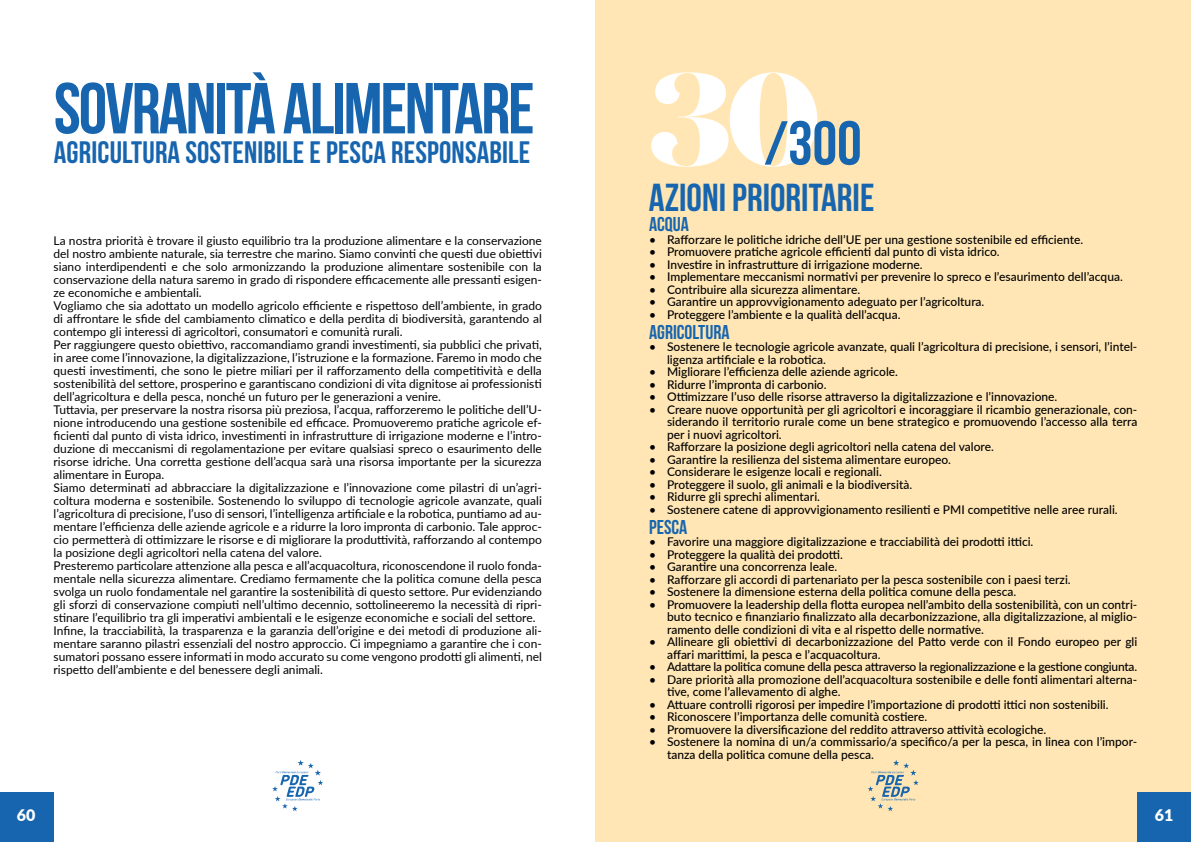
<style>
.page{position:relative;width:1191px;height:842px;background:#fff}
.page>*{position:absolute;margin:0;border:0;box-sizing:border-box;transform-origin:0 0}
.t1{font:700 72px "Bebas Neue";letter-spacing:-.03em;color:#1765ae}
.t2{font:700 62px "Bebas Neue";color:#1765ae}
.t3{font:700 39px "Bebas Neue";color:#1765ae}
.t4{font:700 31px "Bebas Neue";letter-spacing:.005em;color:#1765ae}
.t5{font:700 20px "Bebas Neue";color:#1765ae}
.t6{font:900 16px "Lato";color:#fff}
.t7{font:12px/13px "Lato";color:#000}
.t8{font:500 12px/12.5px "Lato";color:#000}
.t9{font:500 12px "Lato";letter-spacing:-.02em;color:#000}
.s1{font-family:"Lust Display Didone";font-weight:400;font-size:131.7px;color:#fff}
</style>
<div class="page">
<svg style="left:272px;top:760px;width:51px;height:51px"></svg>
<div style="left:595px;top:0;width:596px;height:842px;background:#ffe6b4"></div>
<svg style="left:868px;top:760px;width:50px;height:51px"></svg>
<div style="left:0;top:792px;width:53px;height:50px;background:#1765ae"></div>
<div style="left:1137px;top:792px;width:54px;height:50px;background:#1765ae"></div>
<h1 class="t1" style="left:54px;top:69px;width:482px">SOVRANITÀ ALIMENTARE</h1>
<h3 class="t4" style="left:54px;top:136px;width:478px">AGRICULTURA SOSTENIBILE E PESCA RESPONSABILE</h3>
<p class="t7" style="left:54px;top:234px;width:490px">La nostra priorità è trovare il giusto equilibrio tra la produzione alimentare e la conservazione del nostro ambiente naturale, sia terrestre che marino. Siamo convinti che questi due obiettivi siano interdipendenti e che solo armonizzando la produzione alimentare sostenibile con la conservazione della natura saremo in grado di rispondere efficacemente alle pressanti esigen&shy;ze economiche e ambientali.<br>Vogliamo che sia adottato un modello agricolo efficiente e rispettoso dell’ambiente, in grado di affrontare le sfide del cambiamento climatico e della perdita di biodiversità, garantendo al contempo gli interessi di agricoltori, consumatori e comunità rurali.<br>Per raggiungere questo obiettivo, raccomandiamo grandi investimenti, sia pubblici che privati, in aree come l’innovazione, la digitalizzazione, l’istruzione e la formazione. Faremo in modo che questi investimenti, che sono le pietre miliari per il rafforzamento della competitività e della sostenibilità del settore, prosperino e garantiscano condizioni di vita dignitose ai professionisti dell’agricoltura e della pesca, nonché un futuro per le generazioni a venire.<br>Tuttavia, per preservare la nostra risorsa più preziosa, l’acqua, rafforzeremo le politiche dell’U&shy;nione introducendo una gestione sostenibile ed efficace. Promuoveremo pratiche agricole ef&shy;ficienti dal punto di vista idrico, investimenti in infrastrutture di irrigazione moderne e l’intro&shy;duzione di meccanismi di regolamentazione per evitare qualsiasi spreco o esaurimento delle risorse idriche. Una corretta gestione dell’acqua sarà una risorsa importante per la sicurezza alimentare in Europa.<br>Siamo determinati ad abbracciare la digitalizzazione e l’innovazione come pilastri di un’agri&shy;coltura moderna e sostenibile. Sostenendo lo sviluppo di tecnologie agricole avanzate, quali l’agricoltura di precisione, l’uso di sensori, l’intelligenza artificiale e la robotica, puntiamo ad au&shy;mentare l’efficienza delle aziende agricole e a ridurre la loro impronta di carbonio. Tale approc&shy;cio permetterà di ottimizzare le risorse e di migliorare la produttività, rafforzando al contempo la posizione degli agricoltori nella catena del valore.<br>Presteremo particolare attenzione alla pesca e all’acquacoltura, riconoscendone il ruolo fonda&shy;mentale nella sicurezza alimentare. Crediamo fermamente che la politica comune della pesca svolga un ruolo fondamentale nel garantire la sostenibilità di questo settore. Pur evidenziando gli sforzi di conservazione compiuti nell’ultimo decennio, sottolineeremo la necessità di ripri&shy;stinare l’equilibrio tra gli imperativi ambientali e le esigenze economiche e sociali del settore.<br>Infine, la tracciabilità, la trasparenza e la garanzia dell’origine e dei metodi di produzione ali&shy;mentare saranno pilastri essenziali del nostro approccio. Ci impegniamo a garantire che i con&shy;sumatori possano essere informati in modo accurato su come vengono prodotti gli alimenti, nel rispetto dell’ambiente e del benessere degli animali.</p>
<h2 class="t2" style="left:649px;top:109px;width:214px"><span class="s1">30</span>/300</h2>
<h3 class="t3" style="left:649px;top:176px;width:227px">AZIONI PRIORITARIE</h3>
<h3 class="t5" style="left:649px;top:213px;width:41px">ACQUA</h3>
<p class="t8" style="left:649px;top:233px;width:436px">• Rafforzare le politiche idriche dell’UE per una gestione sostenibile ed efficiente.</p>
<p class="t8" style="left:649px;top:245px;width:352px">• Promuovere pratiche agricole efficienti dal punto di vista idrico.</p>
<p class="t8" style="left:649px;top:258px;width:275px">• Investire in infrastrutture di irrigazione moderne.</p>
<p class="t8" style="left:649px;top:270px;width:475px">• Implementare meccanismi normativi per prevenire lo spreco e l’esaurimento dell’acqua.</p>
<p class="t8" style="left:649px;top:283px;width:213px">• Contribuire alla sicurezza alimentare.</p>
<p class="t8" style="left:649px;top:295px;width:337px">• Garantire un approvvigionamento adeguato per l’agricoltura.</p>
<p class="t8" style="left:649px;top:308px;width:253px">• Proteggere l’ambiente e la qualità dell’acqua.</p>
<h3 class="t5" style="left:649px;top:321px;width:82px">AGRICOLTURA</h3>
<p class="t8" style="left:667px;top:340px;width:472px;text-indent:-18px">• Sostenere le tecnologie agricole avanzate, quali l’agricoltura di precisione, i sensori, l’intel&shy;ligenza artificiale e la robotica.</p>
<p class="t8" style="left:649px;top:365px;width:250px">• Migliorare l’efficienza delle aziende agricole.</p>
<p class="t8" style="left:649px;top:378px;width:179px">• Ridurre l’impronta di carbonio.</p>
<p class="t8" style="left:649px;top:390px;width:410px">• Ottimizzare l’uso delle risorse attraverso la digitalizzazione e l’innovazione.</p>
<p class="t8" style="left:667px;top:403px;width:472px;text-align:justify;text-indent:-18px">• Creare nuove opportunità per gli agricoltori e incoraggiare il ricambio generazionale, con&shy;siderando il territorio rurale come un bene strategico e promuovendo l’accesso alla terra per i nuovi agricoltori.</p>
<p class="t8" style="left:649px;top:440px;width:346px">• Rafforzare la posizione degli agricoltori nella catena del valore.</p>
<p class="t8" style="left:649px;top:453px;width:303px">• Garantire la resilienza del sistema alimentare europeo.</p>
<p class="t8" style="left:649px;top:465px;width:234px">• Considerare le esigenze locali e regionali.</p>
<p class="t8" style="left:649px;top:478px;width:265px">• Proteggere il suolo, gli animali e la biodiversità.</p>
<p class="t8" style="left:649px;top:490px;width:172px">• Ridurre gli sprechi alimentari.</p>
<p class="t8" style="left:649px;top:503px;width:470px">• Sostenere catene di approvvigionamento resilienti e PMI competitive nelle aree rurali.</p>
<h3 class="t5" style="left:649px;top:516px;width:40px">PESCA</h3>
<p class="t8" style="left:649px;top:535px;width:386px">• Favorire una maggiore digitalizzazione e tracciabilità dei prodotti ittici.</p>
<p class="t8" style="left:649px;top:548px;width:195px">• Proteggere la qualità dei prodotti.</p>
<p class="t8" style="left:649px;top:560px;width:190px">• Garantire una concorrenza leale.</p>
<p class="t8" style="left:649px;top:573px;width:423px">• Rafforzare gli accordi di partenariato per la pesca sostenibile con i paesi terzi.</p>
<p class="t8" style="left:649px;top:585px;width:369px">• Sostenere la dimensione esterna della politica comune della pesca.</p>
<p class="t8" style="left:667px;top:598px;width:472px;text-align:justify;text-indent:-18px">• Promuovere la leadership della flotta europea nell’ambito della sostenibilità, con un contri&shy;buto tecnico e finanziario finalizzato alla decarbonizzazione, alla digitalizzazione, al miglio&shy;ramento delle condizioni di vita e al rispetto delle normative.</p>
<p class="t8" style="left:667px;top:635px;width:472px;text-indent:-18px">• Allineare gli obiettivi di decarbonizzazione del Patto verde con il Fondo europeo per gli affari marittimi, la pesca e l’acquacoltura.</p>
<p class="t9" style="left:649px;top:658px;width:489px">• Adattare la politica comune della pesca attraverso la regionalizzazione e la gestione congiunta.</p>
<p class="t8" style="left:667px;top:673px;width:472px;text-indent:-18px">• Dare priorità alla promozione dell’acquacoltura sostenibile e delle fonti alimentari alterna&shy;tive, come l’allevamento di alghe.</p>
<p class="t8" style="left:649px;top:698px;width:461px">• Attuare controlli rigorosi per impedire l’importazione di prodotti ittici non sostenibili.</p>
<p class="t8" style="left:649px;top:710px;width:280px">• Riconoscere l’importanza delle comunità costiere.</p>
<p class="t8" style="left:649px;top:723px;width:399px">• Promuovere la diversificazione del reddito attraverso attività ecologiche.</p>
<p class="t8" style="left:667px;top:735px;width:472px;text-indent:-18px">• Sostenere la nomina di un/a commissario/a specifico/a per la pesca, in linea con l’impor&shy;tanza della politica comune della pesca.</p>
<h3 class="t6" style="left:17px;top:803px;width:20px">60</h3>
<h3 class="t6" style="left:1155px;top:803px;width:20px">61</h3>
</div>
